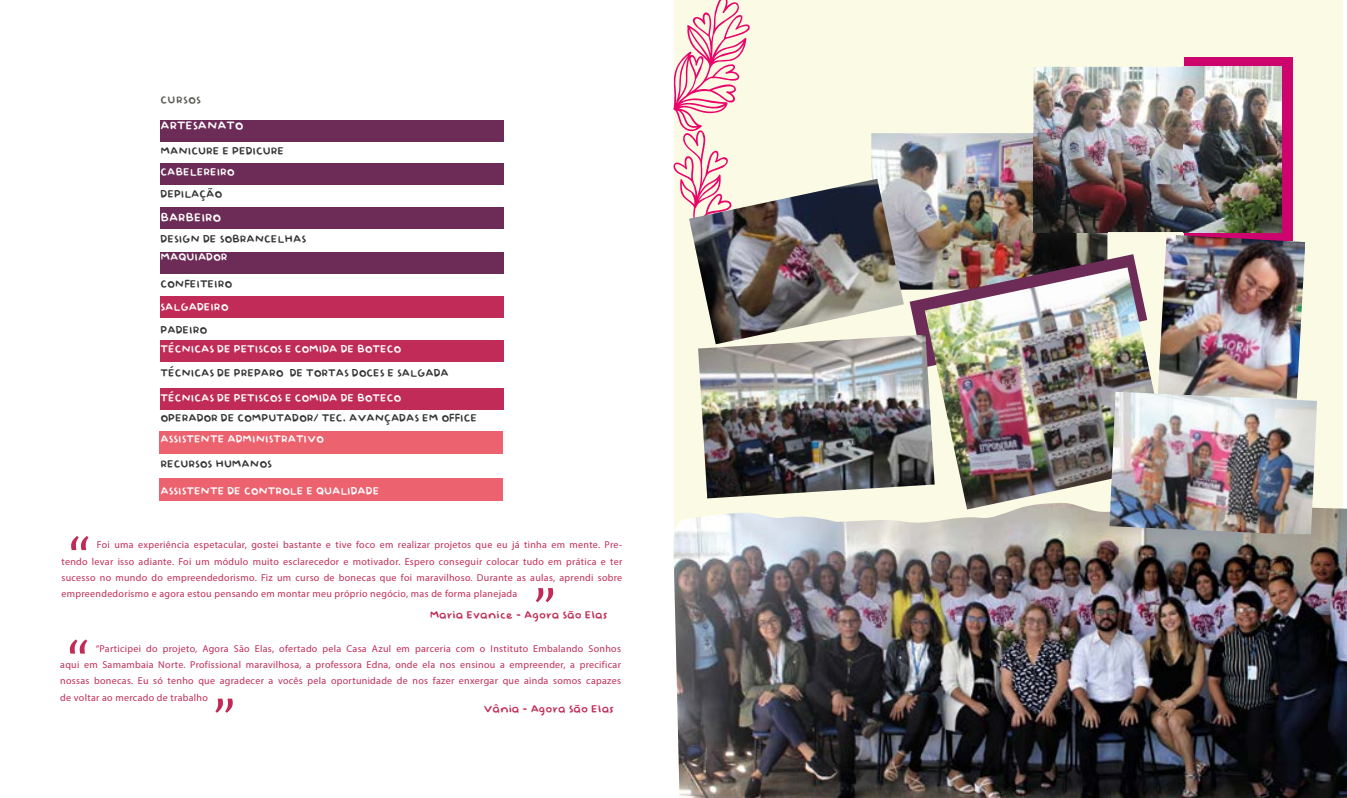
<style>
.page{position:relative;width:1347px;height:798px;background:#fff}
.page>*{position:absolute;margin:0;border:0;box-sizing:border-box;transform-origin:0 0}
.t1{font:60px "Cambria";color:#c02c57}
.t2{font:13.75px "Baby Doll";color:#fff}
.t3{font:12.5px "Baby Doll";color:#343434}
.t4{font:12.5px "Baby Doll";color:#fff}
.t5{font:12.5px "Baby Doll";color:#c02c57}
.t6{font:12.5px "Baby Doll";letter-spacing:.03em;color:#5c5c57}
.t7{font:10px/16.2px "Myriad Pro";letter-spacing:.03em;color:#c02c57;text-align:justify}
</style>
<div class="page">
<div style="left:674px;top:1px;width:668px;height:527px;background:#fbfae4"></div>
<div style="left:159px;top:478px;width:343px;height:22px;background:#ec626e"></div>
<div style="left:159px;top:431px;width:343px;height:22px;background:#ec626e"></div>
<div style="left:160px;top:121px;width:344px;height:21px;background:#6c2c57"></div>
<div style="left:160px;top:163px;width:344px;height:21px;background:#6c2c57"></div>
<div style="left:160px;top:207px;width:344px;height:21px;background:#6c2c57"></div>
<div style="left:160px;top:252px;width:344px;height:21px;background:#6c2c57"></div>
<div style="left:160px;top:296px;width:344px;height:22px;background:#c02c57"></div>
<div style="left:160px;top:340px;width:344px;height:21px;background:#c02c57"></div>
<div style="left:160px;top:388px;width:344px;height:21px;background:#c02c57"></div>
<img style="left:871px;top:133px;width:236px;height:156px">
<div style="left:1183px;top:57px;width:109px;height:184px;background:#cd036e"></div>
<img style="left:1033px;top:67px;width:248px;height:165px">
<img style="left:1033px;top:133px;width:74px;height:99px">
<img style="left:673px;top:496px;width:673px;height:301px">
<svg style="left:673px;top:0;width:77px;height:202px"></svg>
<img style="left:909px;top:254px;width:227px;height:80px">
<img style="left:924px;top:267px;width:230px;height:242px">
<img style="left:1158px;top:234px;width:147px;height:157px">
<img style="left:698px;top:334px;width:236px;height:164px">
<img style="left:689px;top:179px;width:215px;height:165px">
<img style="left:1109px;top:391px;width:208px;height:143px">
<p class="t6" style="left:161px;top:94px;width:42px">CURSOS</p>
<h2 class="t2" style="left:161px;top:119px;width:84px">ARTESANATO</h2>
<p class="t3" style="left:161px;top:144px;width:125px">MANICURE E PEDICURE</p>
<p class="t4" style="left:161px;top:165px;width:75px">CABELEREIRO</p>
<p class="t3" style="left:161px;top:187px;width:63px">DEPILAÇÃO</p>
<h2 class="t2" style="left:161px;top:211px;width:62px">BARBEIRO</h2>
<p class="t3" style="left:161px;top:232px;width:147px">DESIGN DE SOBRANCELHAS</p>
<p class="t4" style="left:161px;top:251px;width:68px">MAQUIADOR</p>
<p class="t3" style="left:161px;top:277px;width:73px">CONFEITEIRO</p>
<p class="t4" style="left:161px;top:300px;width:69px">SALGADEIRO</p>
<p class="t3" style="left:161px;top:324px;width:48px">PADEIRO</p>
<p class="t4" style="left:161px;top:342px;width:242px">TÉCNICAS DE PETISCOS E COMIDA DE BOTECO</p>
<p class="t3" style="left:161px;top:366px;width:290px">TÉCNICAS DE PREPARO DE TORTAS DOCES E SALGADA</p>
<p class="t4" style="left:161px;top:391px;width:242px">TÉCNICAS DE PETISCOS E COMIDA DE BOTECO</p>
<p class="t3" style="left:161px;top:411px;width:318px">OPERADOR DE COMPUTADOR/ TEC. AVANÇADAS EM OFFICE</p>
<p class="t4" style="left:161px;top:432px;width:165px">ASSISTENTE ADMINISTRATIVO</p>
<p class="t3" style="left:161px;top:457px;width:113px">RECURSOS HUMANOS</p>
<p class="t4" style="left:161px;top:484px;width:220px">ASSISTENTE DE CONTROLE E QUALIDADE</p>
<h1 class="t1" style="left:68px;top:522px;width:24px">“</h1>
<p class="t7" style="left:61px;top:536px;width:562px;text-indent:35px">Foi uma experiência espetacular, gostei bastante e tive foco em realizar projetos que eu já tinha em mente. Pre&shy;tendo levar isso adiante. Foi um módulo muito esclarecedor e motivador. Espero conseguir colocar tudo em prática e ter sucesso no mundo do empreendedorismo. Fiz um curso de bonecas que foi maravilhoso. Durante as aulas, aprendi sobre empreendedorismo e agora estou pensando em montar meu próprio negócio, mas de forma planejada</p>
<h1 class="t1" style="left:556px;top:615px;width:24px;rotate:-180deg">“</h1>
<p class="t5" style="left:430px;top:608px;width:180px">Maria Evanice - Agora São Elas</p>
<h1 class="t1" style="left:67px;top:625px;width:24px">“</h1>
<p class="t7" style="left:60px;top:640px;width:562px;text-indent:35px">“Participei do projeto, Agora São Elas, ofertado pela Casa Azul em parceria com o Instituto Embalando Sonhos aqui em Samambaia Norte. Profissional maravilhosa, a professora Edna, onde ela nos ensinou a empreender, a precificar nossas bonecas. Eu só tenho que agradecer a vocês pela oportunidade de nos fazer enxergar que ainda somos capazes de voltar ao mercado de trabalho</p>
<h1 class="t1" style="left:236px;top:726px;width:24px;rotate:-180deg">“</h1>
<p class="t5" style="left:483px;top:702px;width:132px">Vânia - Agora São Elas</p>
</div>
